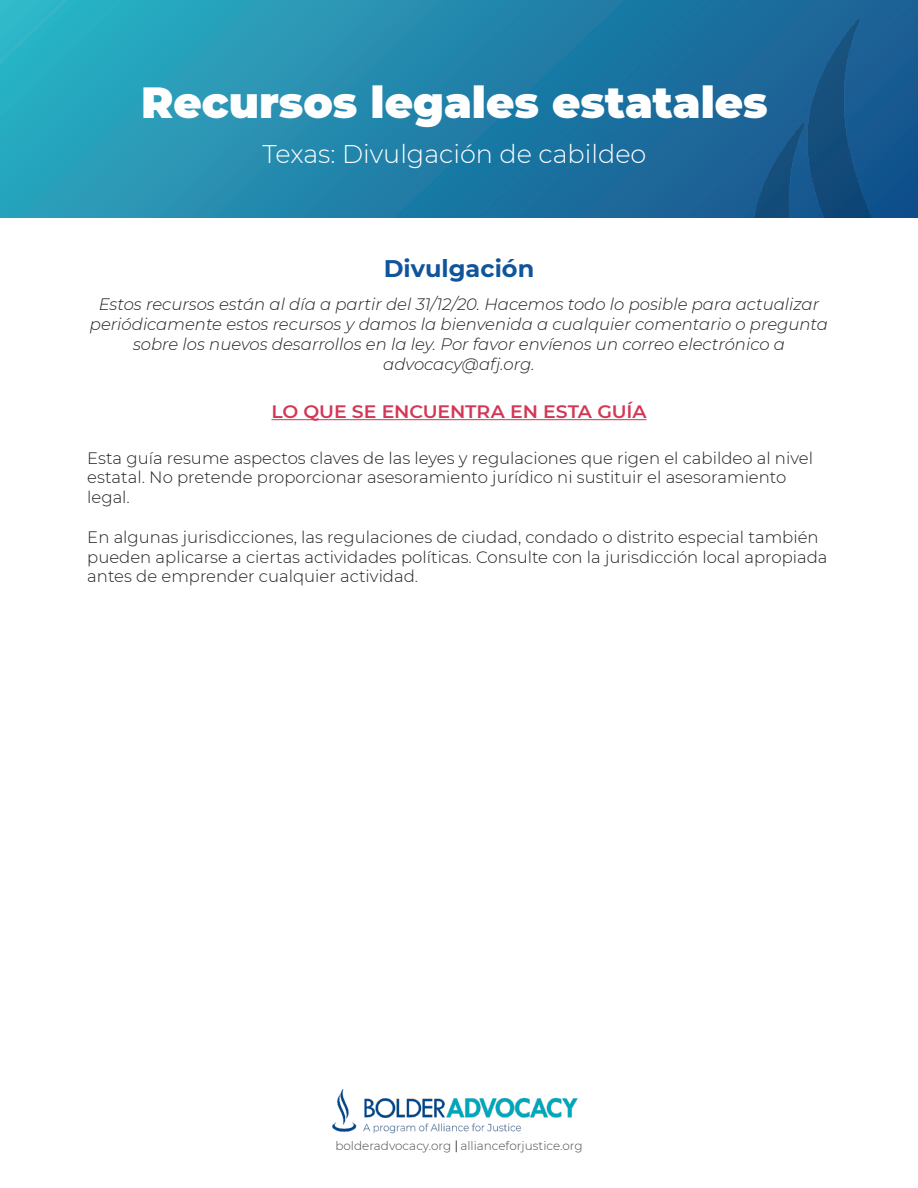
<style>
.page{position:relative;width:918px;height:1188px;background:#fff}
.page>*{position:absolute;margin:0;border:0;box-sizing:border-box;transform-origin:0 0}
.t1{font:900 43.5px "Montserrat";color:#fff}
.t2{font:300 25.5px "Montserrat";color:#fff}
.t3{font:300 24px "Montserrat";color:#fff}
.t4{font:700 24px "Montserrat";color:#10559b}
.Body_Text{font:600 18px "Montserrat";letter-spacing:-.01em;color:#d43756;scale:1.05 1}
.t5{font:300 16.5px/19.8px "Montserrat";color:#231f20}
.Intro_Paragraph{font:italic 300 16.5px/19.8px "Montserrat";color:#231f20;text-align:center}
.t6{font:300 12px "Montserrat";color:#494a4a}
.s1{font-weight:900;font-size:43.5px}
</style>
<div class="page">
<hr style="left:271px;top:419px;width:376px;height:1px;background:#d43756">
<svg style="left:0;top:0;width:918px;height:217px;background:#207fa7"></svg>
<svg style="left:456px;top:1140px;width:1px;height:12px"></svg>
<img style="left:333px;top:1089px;width:245px;height:45px">
<p class="t1" style="left:141px;top:70px;width:628px">Recursos legales estatales</p>
<p class="t2" style="left:263px;top:136px;width:385px">Texas: Divulgación de cabildeo</p>
<h3 class="t3" style="left:246px;top:126px;width:427px"><span class="s1">Title</span> - Montserrat Black, size 29</h3>
<p class="t4" style="left:384px;top:251px;width:152px">Divulgación</p>
<p class="Intro_Paragraph" style="left:90px;top:294px;width:740px">Estos recursos están al día a partir del 31/12/20. Hacemos todo lo posible para actualizar periódicamente estos recursos y damos la bienvenida a cualquier comentario o pregunta sobre los nuevos desarrollos en la ley. Por favor envíenos un correo electrónico a advocacy@afj.org.</p>
<p class="Body_Text" style="left:271px;top:399px;width:359px">LO QUE SE ENCUENTRA EN ESTA GUÍA</p>
<p class="t5" style="left:87px;top:447px;width:727px">Esta guía resume aspectos claves de las leyes y regulaciones que rigen el cabildeo al nivel estatal. No pretende proporcionar asesoramiento jurídico ni sustituir el asesoramiento legal.</p>
<p class="t5" style="left:87px;top:527px;width:742px">En algunas jurisdicciones, las regulaciones de ciudad, condado o distrito especial también pueden aplicarse a ciertas actividades políticas. Consulte con la jurisdicción local apropiada antes de emprender cualquier actividad.</p>
<p class="t6" style="left:335px;top:1138px;width:249px">bolderadvocacy.org allianceforjustice.org</p>
</div>
